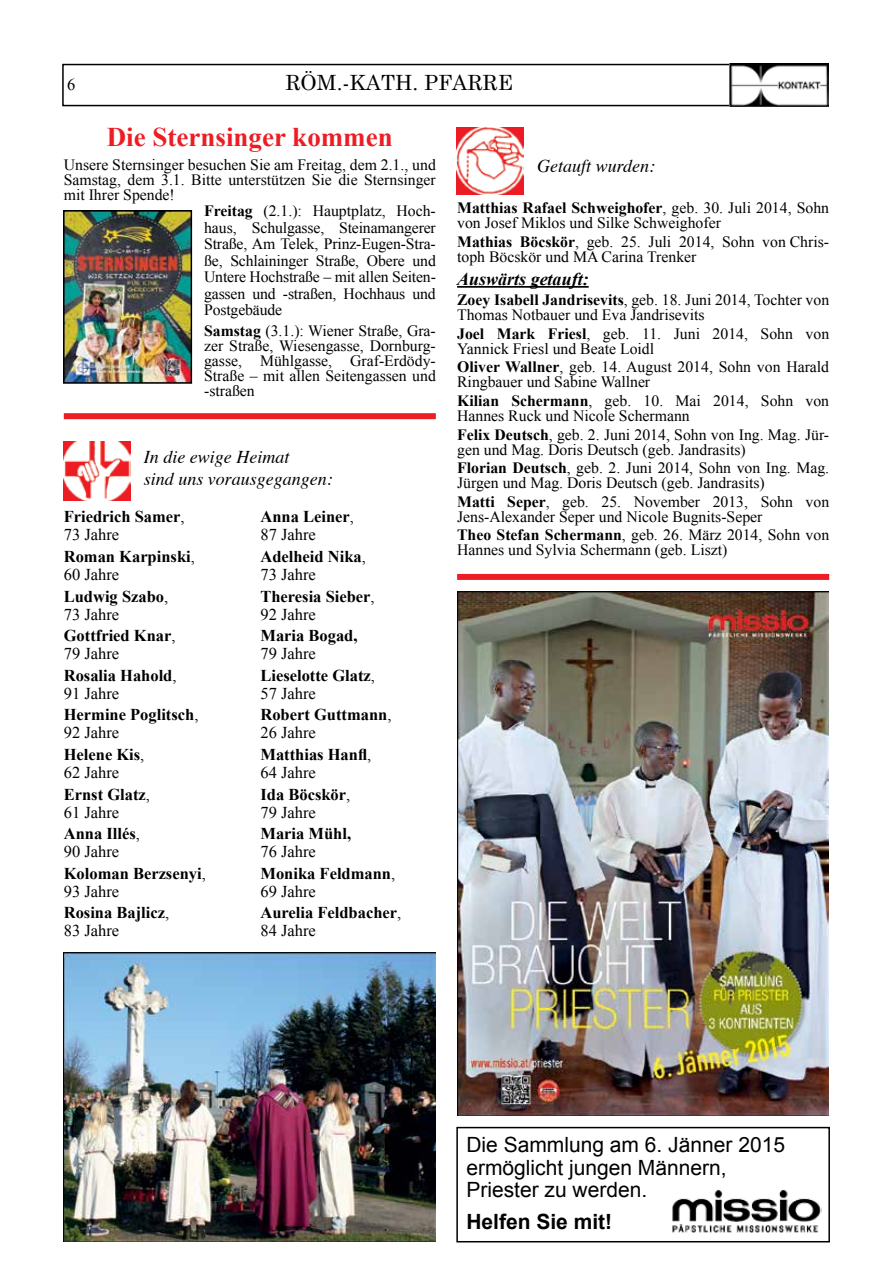
<style>
.page{position:relative;width:893px;height:1263px;background:#fff}
.page>*{position:absolute;margin:0;border:0;box-sizing:border-box;transform-origin:0 0}
.t1{font:700 27px "Times New Roman";color:#ed1d24}
.t2{font:21px/22.5px "Arial";color:#000}
.t3{font:21px "Century Schoolbook";color:#000}
.t4{font:700 21px "Arial";color:#000}
.t5{font:italic 18px/21.6px "Times";color:#000}
.t6{font:italic 700 18px "Times New Roman";color:#000}
.t7{font:700 16.5px/18px "Times New Roman";color:#000}
.t8{font:16.5px "Times New Roman";color:#000}
.t9{font:15.75px/15px "Times New Roman";color:#000}
.s1{font-weight:700}
.s2{font-weight:400}
</style>
<div class="page">
<div style="left:62px;top:64px;width:763px;height:42px;border:2px solid #000"></div>
<img style="left:730px;top:64px;width:99px;height:42px">
<img style="left:456px;top:128px;width:68px;height:66px">
<div style="left:64px;top:413px;width:372px;height:6px;background:#ed1d24"></div>
<img style="left:66px;top:213px;width:123px;height:168px">
<div style="left:63px;top:210px;width:129px;height:174px;border:2px solid #000"></div>
<hr style="left:457px;top:286px;width:132px;height:2px;background:#000">
<img style="left:64px;top:441px;width:66px;height:60px">
<div style="left:457px;top:574px;width:372px;height:6px;background:#ed1d24"></div>
<img style="left:64px;top:952px;width:372px;height:290px">
<img style="left:458px;top:591px;width:371px;height:525px">
<div style="left:456px;top:1127px;width:374px;height:115px;border:2px solid #000"></div>
<img style="left:672px;top:1190px;width:150px;height:43px">
<p class="t8" style="left:67px;top:73px;width:10px">6</p>
<h2 class="t3" style="left:285px;top:69px;width:229px">RÖM.-KATH. PFARRE</h2>
<h1 class="t1" style="left:107px;top:118px;width:287px">Die Sternsinger kommen</h1>
<p class="t9" style="left:64px;top:157px;width:374px;text-align:justify">Unsere Sternsinger besuchen Sie am Freitag, dem 2.1., und Samstag, dem 3.1. Bitte unterstützen Sie die Sternsinger mit Ihrer Spende!</p>
<p class="t9" style="left:204px;top:203px;width:233px;line-height:16.5px;text-align:justify"><span class="s1">Freitag</span> (2.1.): Hauptplatz, Hoch&shy;haus, Schulgasse, Steinamangerer Straße, Am Telek, Prinz-Eugen-Stra&shy;ße, Schlaininger Straße, Obere und Untere Hochstraße – mit allen Seiten&shy;gassen und -straßen, Hochhaus und Postgebäude</p>
<p class="t9" style="left:204px;top:323px;width:233px;text-align:justify"><span class="s1">Samstag</span> (3.1.): Wiener Straße, Gra&shy;zer Straße, Wiesengasse, Dornburg&shy;gasse, Mühlgasse, Graf-Erdödy-Straße – mit allen Seitengassen und -straßen</p>
<p class="t5" style="left:144px;top:445px;width:190px">In die ewige Heimat<br>sind uns vorausgegangen:</p>
<p class="t7" style="left:64px;top:507px;width:122px">Friedrich Samer<span class="s2">,<br>73 Jahre</span></p>
<p class="t7" style="left:64px;top:547px;width:133px">Roman Karpinski<span class="s2">,<br>60 Jahre</span></p>
<p class="t7" style="left:64px;top:587px;width:106px">Ludwig Szabo<span class="s2">,<br>73 Jahre</span></p>
<p class="t7" style="left:64px;top:626px;width:113px">Gottfried Knar<span class="s2">,<br>79 Jahre</span></p>
<p class="t7" style="left:64px;top:666px;width:114px">Rosalia Hahold<span class="s2">,<br>91 Jahre</span></p>
<p class="t7" style="left:64px;top:705px;width:136px">Hermine Poglitsch<span class="s2">,<br>92 Jahre</span></p>
<p class="t7" style="left:64px;top:745px;width:82px">Helene Kis<span class="s2">,<br>62 Jahre</span></p>
<p class="t7" style="left:64px;top:785px;width:88px">Ernst Glatz<span class="s2">,<br>61 Jahre</span></p>
<p class="t7" style="left:64px;top:824px;width:78px">Anna Illés<span class="s2">,<br>90 Jahre</span></p>
<p class="t7" style="left:64px;top:864px;width:144px">Koloman Berzsenyi<span class="s2">,<br>93 Jahre</span></p>
<p class="t7" style="left:64px;top:903px;width:107px">Rosina Bajlicz<span class="s2">,<br>83 Jahre</span></p>
<p class="t7" style="left:260px;top:507px;width:95px">Anna Leiner<span class="s2">,<br>87 Jahre</span></p>
<p class="t7" style="left:260px;top:547px;width:107px">Adelheid Nika<span class="s2">,<br>73 Jahre</span></p>
<p class="t7" style="left:260px;top:587px;width:116px">Theresia Sieber<span class="s2">,<br>92 Jahre</span></p>
<p class="t7" style="left:260px;top:626px;width:99px">Maria Bogad,</p>
<p class="t7" style="left:260px;top:642px;width:116px;line-height:21.6px"><span class="s2">79 Jahre<br></span>Lieselotte Glatz<span class="s2">,</span></p>
<p class="t7" style="left:260px;top:682px;width:133px;line-height:21.6px"><span class="s2">57 Jahre<br></span>Robert Guttmann<span class="s2">,</span></p>
<p class="t7" style="left:260px;top:722px;width:112px;line-height:21.6px"><span class="s2">26 Jahre<br></span>Matthias Hanfl<span class="s2">,</span></p>
<p class="t7" style="left:260px;top:761px;width:91px;line-height:21.6px"><span class="s2">64 Jahre<br></span>Ida Böcskör<span class="s2">,</span></p>
<p class="t8" style="left:260px;top:801px;width:57px">79 Jahre</p>
<p class="t7" style="left:260px;top:824px;width:92px">Maria Mühl,</p>
<p class="t7" style="left:260px;top:840px;width:136px;line-height:21.6px"><span class="s2">76 Jahre<br></span>Monika Feldmann<span class="s2">,</span></p>
<p class="t7" style="left:260px;top:880px;width:142px;line-height:21.6px"><span class="s2">69 Jahre<br></span>Aurelia Feldbacher<span class="s2">,</span></p>
<p class="t8" style="left:260px;top:920px;width:57px">84 Jahre</p>
<p class="t5" style="left:537px;top:154px;width:119px">Getauft wurden:</p>
<p class="t9" style="left:457px;top:200px;width:374px"><span class="s1">Matthias Rafael Schweighofer</span>, geb. 30. Juli 2014, Sohn von Josef Miklos und Silke Schweighofer</p>
<p class="t9" style="left:457px;top:234px;width:374px"><span class="s1">Mathias Böcskör</span>, geb. 25. Juli 2014, Sohn von Chris&shy;toph Böcskör und MA Carina Trenker</p>
<p class="t6" style="left:457px;top:266px;width:133px">Auswärts getauft:</p>
<p class="t9" style="left:457px;top:292px;width:374px"><span class="s1">Zoey Isabell Jandrisevits</span>, geb. 18. Juni 2014, Tochter von<br>Thomas Notbauer und Eva Jandrisevits</p>
<p class="t9" style="left:457px;top:326px;width:374px"><span class="s1">Joel Mark Friesl</span>, geb. 11. Juni 2014, Sohn von<br>Yannick Friesl und Beate Loidl</p>
<p class="t9" style="left:457px;top:359px;width:374px"><span class="s1">Oliver Wallner</span>, geb. 14. August 2014, Sohn von Harald<br>Ringbauer und Sabine Wallner</p>
<p class="t9" style="left:457px;top:393px;width:374px"><span class="s1">Kilian Schermann</span>, geb. 10. Mai 2014, Sohn von<br>Hannes Ruck und Nicole Schermann</p>
<p class="t9" style="left:457px;top:427px;width:374px"><span class="s1">Felix Deutsch</span>, geb. 2. Juni 2014, Sohn von Ing. Mag. Jür&shy;gen und Mag. Doris Deutsch (geb. Jandrasits)</p>
<p class="t9" style="left:457px;top:460px;width:374px"><span class="s1">Florian Deutsch</span>, geb. 2. Juni 2014, Sohn von Ing. Mag.<br>Jürgen und Mag. Doris Deutsch (geb. Jandrasits)</p>
<p class="t9" style="left:457px;top:494px;width:374px"><span class="s1">Matti Seper</span>, geb. 25. November 2013, Sohn von<br>Jens-Alexander Seper und Nicole Bugnits-Seper</p>
<p class="t9" style="left:457px;top:527px;width:374px"><span class="s1">Theo Stefan Schermann</span>, geb. 26. März 2014, Sohn von<br>Hannes und Sylvia Schermann (geb. Liszt)</p>
<h2 class="t2" style="left:466px;top:1134px;width:320px">Die Sammlung am 6. Jänner 2015 ermöglicht jungen Männern,<br>Priester zu werden.</h2>
<h2 class="t4" style="left:466px;top:1207px;width:147px">Helfen Sie mit!</h2>
</div>
